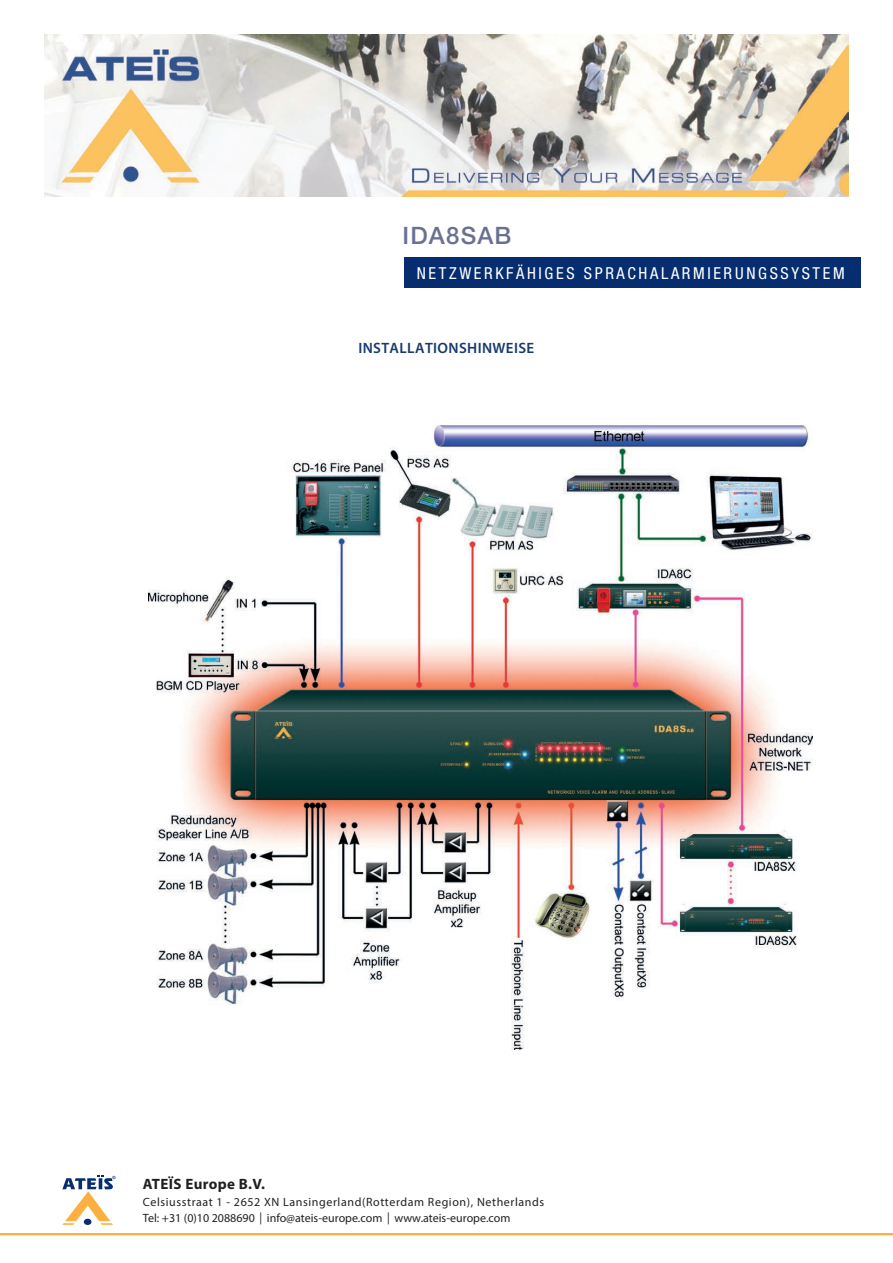
<style>
.page{position:relative;width:893px;height:1263px;background:#fff}
.page>*{position:absolute;margin:0;border:0;box-sizing:border-box;transform-origin:0 0}
.t1{font:500 24px "Helvetica Neue";letter-spacing:.05em;color:#6b7093}
.t2{font:condensed 16.5px "Helvetica Neue";letter-spacing:.16em;color:#fff}
.t3{font:600 15px "Myriad Pro";letter-spacing:.025em;color:#193b6b}
.t4{font:700 15px "Myriad Pro";letter-spacing:.025em;color:#231f20}
.t5{font:12px/16.5px "Myriad Pro";letter-spacing:.05em;color:#231f20}
.s1{font-family:"DF Hei Md HK BF"}
</style>
<div class="page">
<img style="left:45px;top:34px;width:803px;height:163px">
<img style="left:149px;top:425px;width:664px;height:624px">
<div style="left:404px;top:257px;width:456px;height:31px;background:#052d6f"></div>
<svg style="left:62px;top:1175px;width:54px;height:50px"></svg>
<hr style="left:0;top:1233px;width:893px;height:2px;background:#fbb03f">
<h1 class="t1" style="left:403px;top:221px;width:110px">IDA8SAB</h1>
<h2 class="t2" style="left:417px;top:263px;width:429px">NETZWERKFÄHIGES SPRACHALARMIERUNGSSYSTEM</h2>
<p class="t3" style="left:358px;top:338px;width:177px">INSTALLATIONSHINWEISE</p>
<p class="t4" style="left:143px;top:1174px;width:124px">ATEÏS Europe B.V.</p>
<p class="t5" style="left:143px;top:1193px;width:403px">Celsiusstraat 1 - 2652 XN Lansingerland(Rotterdam Region), Netherlands<br>Tel: +31 (0)10 2088690<span class="s1">｜</span>info@ateis-europe.com<span class="s1">｜</span>www.ateis-europe.com</p>
</div>
